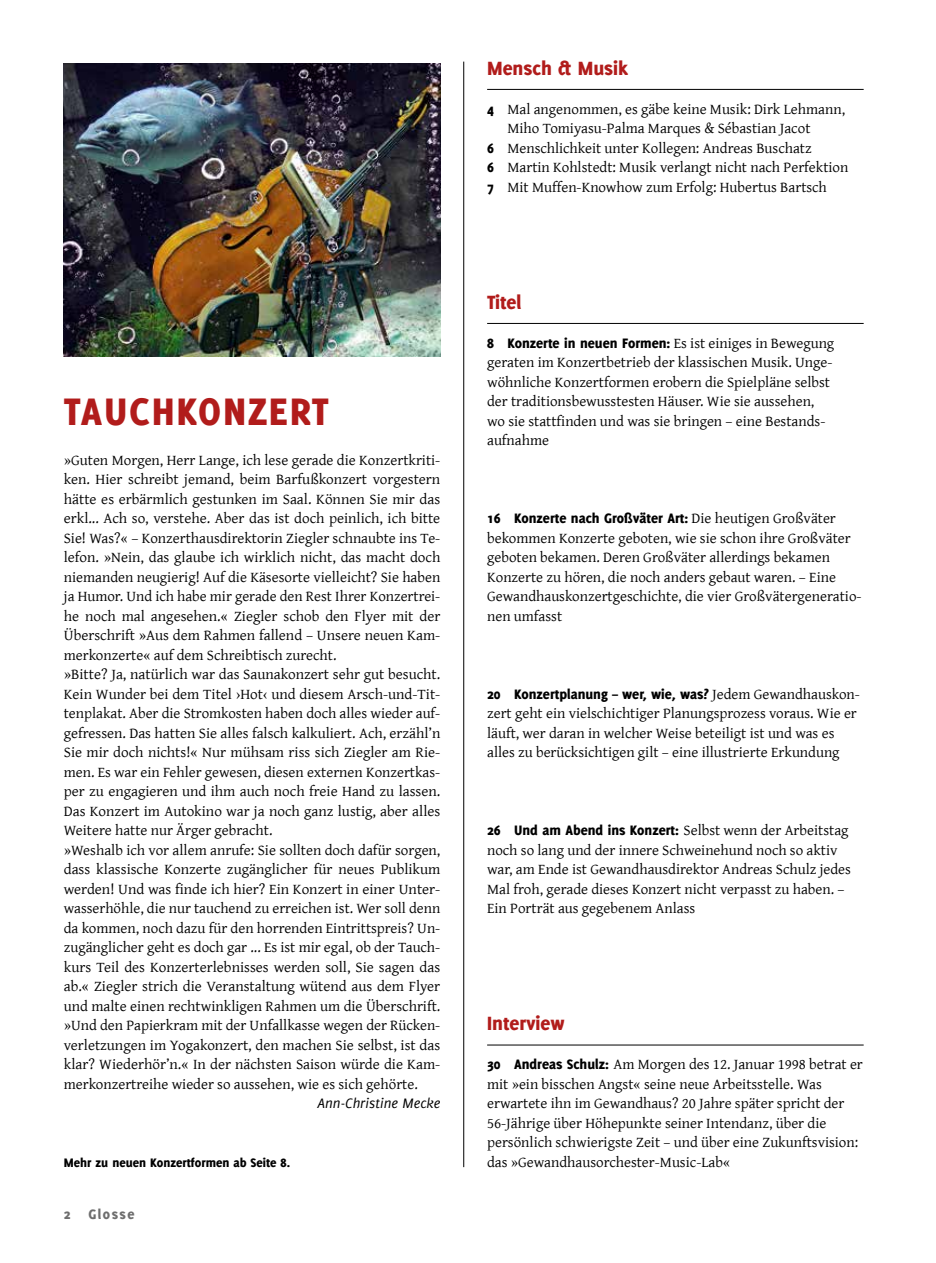
<style>
.page{position:relative;width:936px;height:1263px;background:#fff}
.page>*{position:absolute;margin:0;border:0;box-sizing:border-box;transform-origin:0 0}
.t1{font:800 42px "Delicious";letter-spacing:.04em;color:#b11c1b}
.t2{font:800 21px "Delicious";color:#b11c1b}
.t3{font:15px/19.5px "Gentium";color:#000}
.t4{font:800 15px "Delicious";color:#000}
.t5{font:italic 15px "Delicious";color:#000}
.t6{font:800 15px "Delicious";letter-spacing:.1em;color:#6e6e6e}
.t7{font:800 13.5px "Delicious";color:#000}
.s1{font-family:"Delicious";font-weight:800}
.s2{font-family:"Gentium";font-weight:400}
</style>
<div class="page">
<hr style="left:463px;top:62px;width:1px;height:1105px;background:#000">
<hr style="left:487px;top:89px;width:376px;height:1px;background:#000">
<hr style="left:487px;top:323px;width:376px;height:1px;background:#000">
<hr style="left:487px;top:1045px;width:376px;height:1px;background:#000">
<img style="left:64px;top:64px;width:376px;height:292px">
<h1 class="t1" style="left:64px;top:387px;width:267px">TAUCHKONZERT</h1>
<p class="t3" style="left:64px;top:449px;width:378px">»Guten Morgen, Herr Lange, ich lese gerade die Konzertkriti&shy;ken. Hier schreibt jemand, beim Barfußkonzert vorgestern hätte es erbärmlich gestunken im Saal. Können Sie mir das erkl... Ach so, verstehe. Aber das ist doch peinlich, ich bitte Sie! Was?« – Konzerthausdirektorin Ziegler schnaubte ins Te&shy;lefon. »Nein, das glaube ich wirklich nicht, das macht doch niemanden neugierig! Auf die Käsesorte vielleicht? Sie haben ja Humor. Und ich habe mir gerade den Rest Ihrer Konzertrei&shy;he noch mal angesehen.« Ziegler schob den Flyer mit der Überschrift »Aus dem Rahmen fallend – Unsere neuen Kam&shy;merkonzerte« auf dem Schreibtisch zurecht.<br>»Bitte? Ja, natürlich war das Saunakonzert sehr gut besucht.<br>Kein Wunder bei dem Titel ›Hot‹ und diesem Arsch-und-Tit&shy;tenplakat. Aber die Stromkosten haben doch alles wieder auf&shy;gefressen. Das hatten Sie alles falsch kalkuliert. Ach, erzähl’n Sie mir doch nichts!« Nur mühsam riss sich Ziegler am Rie&shy;men. Es war ein Fehler gewesen, diesen externen Konzertkas&shy;per zu engagieren und ihm auch noch freie Hand zu lassen.<br>Das Konzert im Autokino war ja noch ganz lustig, aber alles Weitere hatte nur Ärger gebracht.<br>»Weshalb ich vor allem anrufe: Sie sollten doch dafür sorgen, dass klassische Konzerte zugänglicher für neues Publikum werden! Und was finde ich hier? Ein Konzert in einer Unter&shy;wasserhöhle, die nur tauchend zu erreichen ist. Wer soll denn da kommen, noch dazu für den horrenden Eintrittspreis? Un&shy;zugänglicher geht es doch gar ... Es ist mir egal, ob der Tauch&shy;kurs Teil des Konzerterlebnisses werden soll, Sie sagen das ab.« Ziegler strich die Veranstaltung wütend aus dem Flyer und malte einen rechtwinkligen Rahmen um die Überschrift. »Und den Papierkram mit der Unfallkasse wegen der Rücken&shy;verletzungen im Yogakonzert, den machen Sie selbst, ist das klar? Wiederhör’n.« In der nächsten Saison würde die Kam&shy;merkonzertreihe wieder so aussehen, wie es sich gehörte.</p>
<p class="t5" style="left:317px;top:1095px;width:124px">Ann-Christine Mecke</p>
<p class="t7" style="left:64px;top:1155px;width:228px">Mehr zu neuen Konzertformen ab Seite 8.</p>
<p class="t6" style="left:64px;top:1206px;width:72px">2 Glosse</p>
<h2 class="t2" style="left:487px;top:56px;width:142px">Mensch &amp; Musik</h2>
<p class="t3" style="left:487px;top:98px;width:359px"><span class="s1">4</span> Mal angenommen, es gäbe keine Musik: Dirk Lehmann,</p>
<p class="t3" style="left:507px;top:118px;width:304px">Miho Tomiyasu-Palma Marques &amp; Sébastian Jacot</p>
<p class="t3" style="left:487px;top:137px;width:326px"><span class="s1">6</span> Menschlichkeit unter Kollegen: Andreas Buschatz</p>
<p class="t3" style="left:487px;top:157px;width:363px"><span class="s1">6</span> Martin Kohlstedt: Musik verlangt nicht nach Perfektion</p>
<p class="t3" style="left:487px;top:176px;width:341px"><span class="s1">7</span> Mit Muffen-Knowhow zum Erfolg: Hubertus Bartsch</p>
<h2 class="t2" style="left:487px;top:290px;width:36px">Titel</h2>
<p class="t4" style="left:487px;top:334px;width:348px">8 Konzerte in neuen Formen: <span class="s2">Es ist einiges in Bewegung</span></p>
<p class="t3" style="left:487px;top:352px;width:347px">geraten im Konzertbetrieb der klassischen Musik. Unge&shy;wöhnliche Konzertformen erobern die Spielpläne selbst der traditionsbewusstesten Häuser. Wie sie aussehen, wo sie stattfinden und was sie bringen – eine Bestands&shy;aufnahme</p>
<p class="t4" style="left:487px;top:510px;width:350px">16 Konzerte nach Großväter Art: <span class="s2">Die heutigen Großväter</span></p>
<p class="t3" style="left:487px;top:527px;width:376px">bekommen Konzerte geboten, wie sie schon ihre Großväter geboten bekamen. Deren Großväter allerdings bekamen Konzerte zu hören, die noch anders gebaut waren. – Eine Gewandhauskonzertgeschichte, die vier Großvätergeneratio&shy;nen umfasst</p>
<p class="t4" style="left:487px;top:685px;width:374px">20 Konzertplanung – wer, wie, was? <span class="s2">Jedem Gewandhauskon-</span></p>
<p class="t3" style="left:487px;top:703px;width:371px">zert geht ein vielschichtiger Planungsprozess voraus. Wie er läuft, wer daran in welcher Weise beteiligt ist und was es alles zu berücksichtigen gilt – eine illustrierte Erkundung</p>
<p class="t4" style="left:487px;top:822px;width:363px">26 Und am Abend ins Konzert: <span class="s2">Selbst wenn der Arbeitstag</span></p>
<p class="t3" style="left:487px;top:839px;width:365px">noch so lang und der innere Schweinehund noch so aktiv war, am Ende ist Gewandhausdirektor Andreas Schulz jedes Mal froh, gerade dieses Konzert nicht verpasst zu haben. – Ein Porträt aus gegebenem Anlass</p>
<h2 class="t2" style="left:487px;top:1011px;width:79px">Interview</h2>
<p class="t3" style="left:487px;top:1054px;width:377px"><span class="s1">30 Andreas Schulz:</span> Am Morgen des 12. Januar 1998 betrat er mit »ein bisschen Angst« seine neue Arbeitsstelle. Was erwartete ihn im Gewandhaus? 20 Jahre später spricht der 56-Jährige über Höhepunkte seiner Intendanz, über die persönlich schwierigste Zeit – und über eine Zukunftsvision: das »Gewandhausorchester-Music-Lab«</p>
</div>
